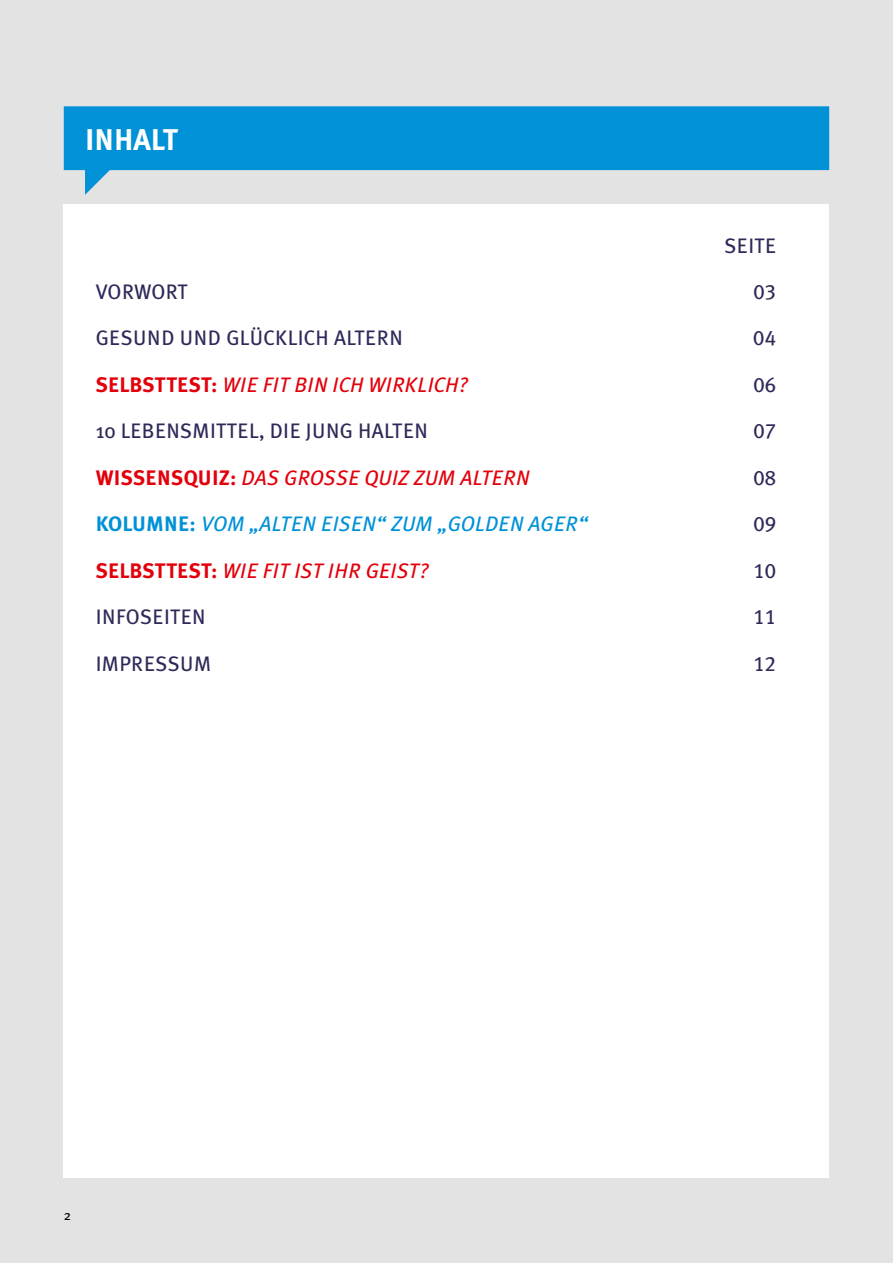
<style>
.page{position:relative;width:893px;height:1263px;background:#e3e3e3}
.page>*{position:absolute;margin:0;border:0;box-sizing:border-box;transform-origin:0 0}
.t1{font:700 30px "Meta Plus";color:#fff}
.Unterstreichung{font:italic 21px "Meta Plus";letter-spacing:.015em;color:#e3000b}
.Unterstreichung-2{font:21px "Meta Plus";letter-spacing:.02em;color:#2e2a58}
.Unterstreichung-3{font:italic 21px "Meta Plus";letter-spacing:.015em;color:#0091d7}
.Unterstreichung-4{font:21px "Meta Plus Book Caps";letter-spacing:.01em;color:#2e2a58}
.Unterstreichung-5{font:21px "Meta Plus";letter-spacing:-.005em;color:#2e2a58}
.t2{font:13.5px "Meta Plus";color:#000}
.s1{font-weight:700;font-style:normal}
</style>
<div class="page">
<div style="left:64px;top:106px;width:765px;height:64px;background:#0091d7"></div>
<svg style="left:85px;top:169px;width:26px;height:26px"></svg>
<div style="left:64px;top:204px;width:765px;height:974px;background:#fff"></div>
<p class="t1" style="left:85px;top:122px;width:95px">INHALT</p>
<p class="Unterstreichung-2" style="left:724px;top:233px;width:53px">SEITE</p>
<p class="Unterstreichung-5" style="left:96px;top:280px;width:94px">VORWORT</p>
<p class="Unterstreichung-4" style="left:753px;top:280px;width:24px">03</p>
<p class="Unterstreichung-2" style="left:96px;top:326px;width:309px">GESUND UND GLÜCKLICH ALTERN</p>
<p class="Unterstreichung-4" style="left:753px;top:326px;width:24px">04</p>
<p class="Unterstreichung" style="left:96px;top:372px;width:373px"><span class="s1">SELBSTTEST:</span> WIE FIT BIN ICH WIRKLICH?</p>
<p class="Unterstreichung-4" style="left:753px;top:372px;width:24px">06</p>
<p class="Unterstreichung-2" style="left:96px;top:419px;width:334px">10 LEBENSMITTEL, DIE JUNG HALTEN</p>
<p class="Unterstreichung-4" style="left:753px;top:419px;width:24px">07</p>
<p class="Unterstreichung" style="left:96px;top:465px;width:436px"><span class="s1">WISSENSQUIZ:</span> DAS GROSSE QUIZ ZUM ALTERN</p>
<p class="Unterstreichung-4" style="left:753px;top:465px;width:24px">08</p>
<p class="Unterstreichung-3" style="left:96px;top:512px;width:494px"><span class="s1">KOLUMNE:</span> VOM „ALTEN EISEN“ ZUM „GOLDEN AGER“</p>
<p class="Unterstreichung-4" style="left:753px;top:512px;width:24px">09</p>
<p class="Unterstreichung" style="left:96px;top:558px;width:333px"><span class="s1">SELBSTTEST:</span> WIE FIT IST IHR GEIST?</p>
<p class="Unterstreichung-4" style="left:753px;top:558px;width:24px">10</p>
<p class="Unterstreichung-2" style="left:96px;top:605px;width:111px">INFOSEITEN</p>
<p class="Unterstreichung-4" style="left:753px;top:605px;width:24px">11</p>
<p class="Unterstreichung-2" style="left:96px;top:651px;width:117px">IMPRESSUM</p>
<p class="Unterstreichung-4" style="left:753px;top:651px;width:24px">12</p>
<p class="t2" style="left:64px;top:1208px;width:9px">2</p>
</div>
